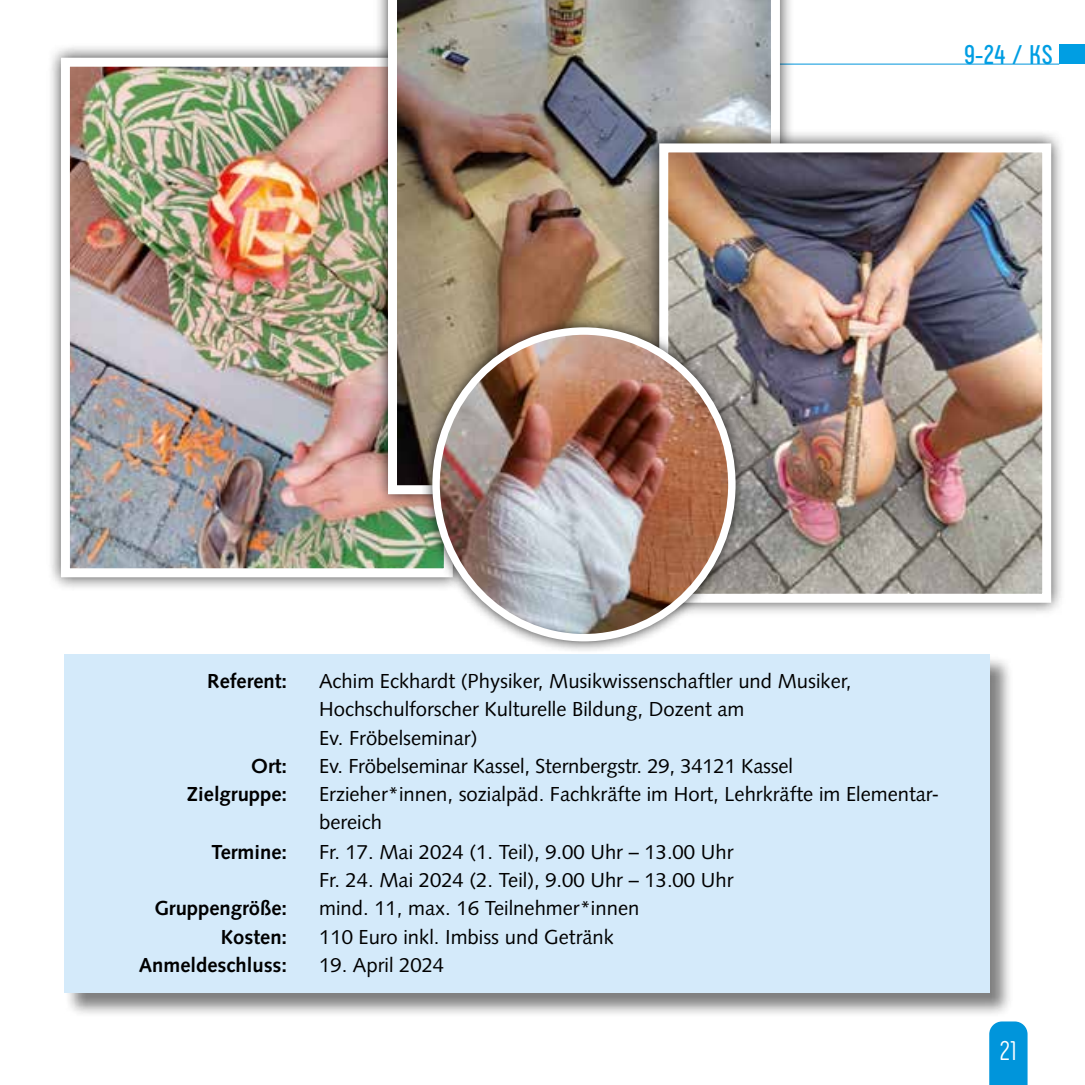
<style>
.page{position:relative;width:1085px;height:1085px;background:#fff}
.page>*{position:absolute;margin:0;border:0;box-sizing:border-box;transform-origin:0 0}
.t1{font:700 27px "Phenomena";color:#009ee3}
.t2{font:27px "Phenomena";color:#fff}
.t3{font:20.25px/28.1px "Syntax";color:#000}
.t4{font:700 20.25px "Syntax";color:#000}
</style>
<div class="page">
<div style="left:989px;top:1021px;width:38px;height:63px;background:#0095db"></div>
<div style="left:1059px;top:45px;width:25px;height:19px;background:#009ee3"></div>
<hr style="left:766px;top:64px;width:292px;height:1px;background:#0095db">
<div style="left:64px;top:654px;width:950px;height:363px;background:#000;opacity:.5"></div>
<div style="left:64px;top:654px;width:925px;height:338px;background:#d4eafa"></div>
<div style="left:46px;top:43px;width:421px;height:548px;background:#000;opacity:.75"></div>
<img style="left:71px;top:68px;width:349px;height:499px">
<div style="left:61px;top:58px;width:392px;height:519px;border:9px solid #fff"></div>
<div style="left:373px;top:0;width:421px;height:508px;background:#000;opacity:.75"></div>
<img style="left:388px;top:0;width:391px;height:494px">
<div style="left:644px;top:129px;width:421px;height:488px;background:#000;opacity:.75"></div>
<img style="left:669px;top:153px;width:371px;height:439px">
<div style="left:659px;top:143px;width:391px;height:459px;border:9px solid #fff"></div>
<div style="left:420px;top:315px;width:327px;height:338px;background:#000;opacity:.75"></div>
<img style="left:436px;top:331px;width:295px;height:306px">
<div style="left:432px;top:327px;width:303px;height:314px;border:7px solid #fff;border-radius:50%"></div>
<h1 class="t1" style="left:963px;top:38px;width:90px">9-24 / KS</h1>
<p class="t4" style="left:207px;top:669px;width:81px">Referent:</p>
<p class="t3" style="left:319px;top:667px;width:534px">Achim Eckhardt (Physiker, Musikwissenschaftler und Musiker,<br>Hochschulforscher Kulturelle Bildung, Dozent am<br>Ev. Fröbelseminar)</p>
<p class="t4" style="left:251px;top:754px;width:37px">Ort:</p>
<p class="t3" style="left:319px;top:751px;width:475px">Ev. Fröbelseminar Kassel, Sternbergstr. 29, 34121 Kassel</p>
<p class="t4" style="left:187px;top:782px;width:102px">Zielgruppe:</p>
<p class="t3" style="left:319px;top:779px;width:621px">Erzieher*innen, sozialpäd. Fachkräfte im Hort, Lehrkräfte im Elementar&shy;bereich</p>
<p class="t4" style="left:211px;top:840px;width:77px">Termine:</p>
<p class="t3" style="left:319px;top:838px;width:416px">Fr. 17. Mai 2024 (1. Teil), 9.00 Uhr – 13.00 Uhr<br>Fr. 24. Mai 2024 (2. Teil), 9.00 Uhr – 13.00 Uhr</p>
<p class="t4" style="left:154px;top:896px;width:134px">Gruppengröße:</p>
<p class="t3" style="left:319px;top:894px;width:322px">mind. 11, max. 16 Teilnehmer*innen</p>
<p class="t4" style="left:221px;top:924px;width:68px">Kosten:</p>
<p class="t3" style="left:319px;top:922px;width:296px">110 Euro inkl. Imbiss und Getränk</p>
<p class="t4" style="left:139px;top:953px;width:150px">Anmeldeschluss:</p>
<p class="t3" style="left:319px;top:950px;width:126px">19. April 2024</p>
<h1 class="t2" style="left:999px;top:1034px;width:19px">21</h1>
</div>
